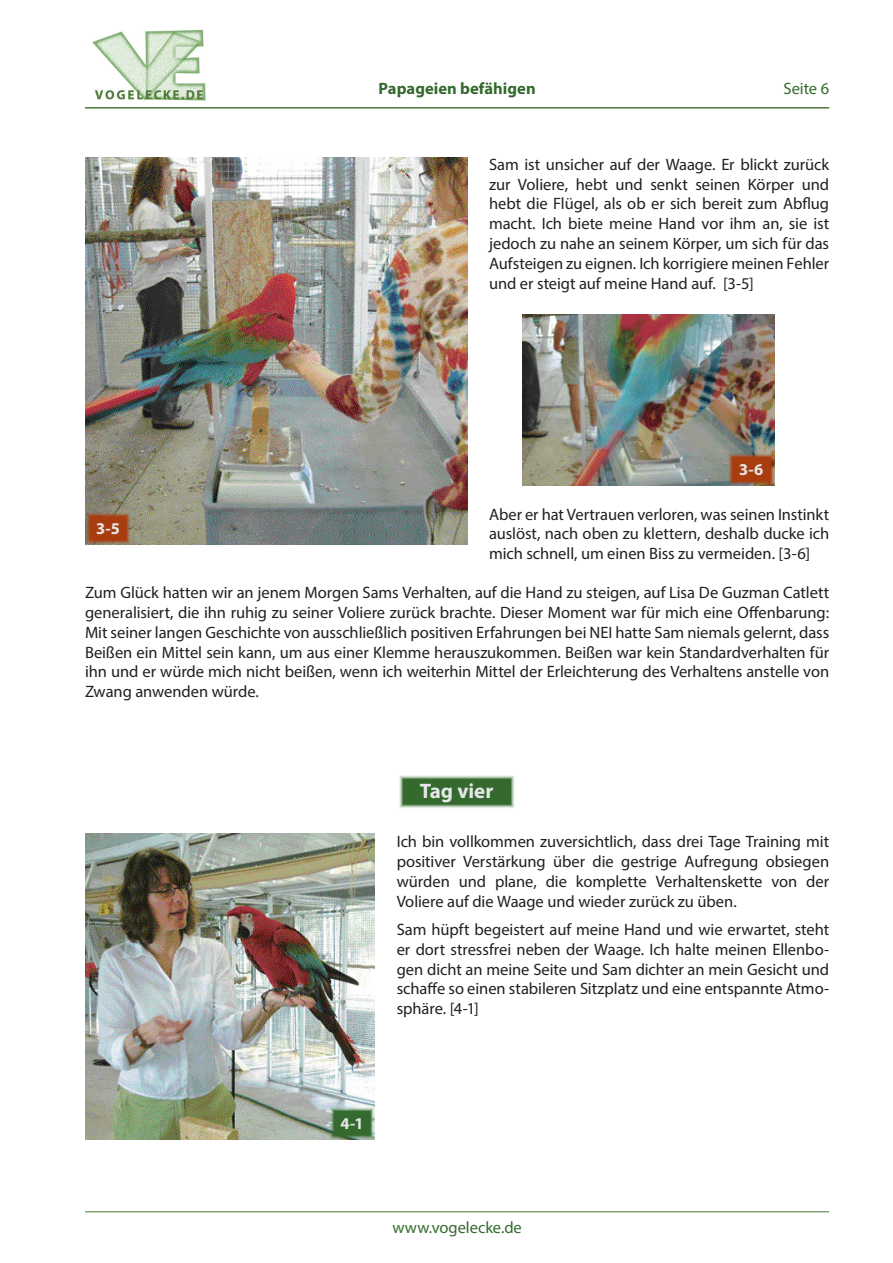
<style>
.page{position:relative;width:893px;height:1263px;background:#fff}
.page>*{position:absolute;margin:0;border:0;box-sizing:border-box;transform-origin:0 0}
.t1{font:700 21px "Myriad Pro";letter-spacing:-.005em;color:#e6e7e9}
.t2{font:16.5px/19.8px "Myriad Pro";letter-spacing:-.005em;color:#231f20;text-align:justify}
.t3{font:16.5px "Myriad Pro";color:#346a2e}
.t4{font:700 16.5px "Myriad Pro";color:#346a2e}
.t5{font:700 16.5px "Myriad Pro";color:#e6e7e9}
</style>
<div class="page">
<img style="left:92px;top:29px;width:114px;height:72px">
<hr style="left:85px;top:107px;width:744px;height:2px;background:#4a7a32">
<hr style="left:85px;top:1211px;width:744px;height:1px;background:#4a7a32">
<img style="left:85px;top:157px;width:383px;height:387px">
<svg style="left:86px;top:512px;width:45px;height:32px"></svg>
<img style="left:522px;top:315px;width:252px;height:171px">
<svg style="left:728px;top:453px;width:47px;height:32px;background:#a04d27"></svg>
<svg style="left:399px;top:775px;width:115px;height:33px;background:#568351"></svg>
<img style="left:86px;top:834px;width:289px;height:305px">
<svg style="left:330px;top:1107px;width:45px;height:33px"></svg>
<p class="t4" style="left:379px;top:77px;width:159px">Papageien befähigen</p>
<p class="t3" style="left:784px;top:78px;width:47px">Seite 6</p>
<p class="t5" style="left:96px;top:517px;width:25px">3-5</p>
<p class="t2" style="left:489px;top:154px;width:342px">Sam ist unsicher auf der Waage. Er blickt zurück zur Voliere, hebt und senkt seinen Körper und hebt die Flügel, als ob er sich bereit zum Abflug macht. Ich biete meine Hand vor ihm an, sie ist jedoch zu nahe an seinem Körper, um sich für das Aufsteigen zu eignen. Ich korrigiere meinen Fehler und er steigt auf meine Hand auf. [3-5]</p>
<p class="t5" style="left:739px;top:458px;width:26px">3-6</p>
<p class="t2" style="left:489px;top:504px;width:342px">Aber er hat Vertrauen verloren, was seinen Instinkt auslöst, nach oben zu klettern, deshalb ducke ich mich schnell, um einen Biss zu vermeiden. [3-6]</p>
<p class="t2" style="left:85px;top:582px;width:746px">Zum Glück hatten wir an jenem Morgen Sams Verhalten, auf die Hand zu steigen, auf Lisa De Guzman Catlett generalisiert, die ihn ruhig zu seiner Voliere zurück brachte. Dieser Moment war für mich eine Offenbarung:<br>Mit seiner langen Geschichte von ausschließlich positiven Erfahrungen bei NEI hatte Sam niemals gelernt, dass Beißen ein Mittel sein kann, um aus einer Klemme herauszukommen. Beißen war kein Standardverhalten für ihn und er würde mich nicht beißen, wenn ich weiterhin Mittel der Erleichterung des Verhaltens anstelle von Zwang anwenden würde.</p>
<p class="t1" style="left:420px;top:777px;width:75px">Tag vier</p>
<p class="t2" style="left:397px;top:831px;width:434px">Ich bin vollkommen zuversichtlich, dass drei Tage Training mit positiver Verstärkung über die gestrige Aufregung obsiegen würden und plane, die komplette Verhaltenskette von der Voliere auf die Waage und wieder zurück zu üben.</p>
<p class="t2" style="left:397px;top:919px;width:434px">Sam hüpft begeistert auf meine Hand und wie erwartet, steht er dort stressfrei neben der Waage. Ich halte meinen Ellenbo&shy;gen dicht an meine Seite und Sam dichter an mein Gesicht und schaffe so einen stabileren Sitzplatz und eine entspannte Atmo&shy;sphäre. [4-1]</p>
<p class="t5" style="left:341px;top:1113px;width:25px">4-1</p>
<p class="t3" style="left:392px;top:1217px;width:131px">www.vogelecke.de</p>
</div>
